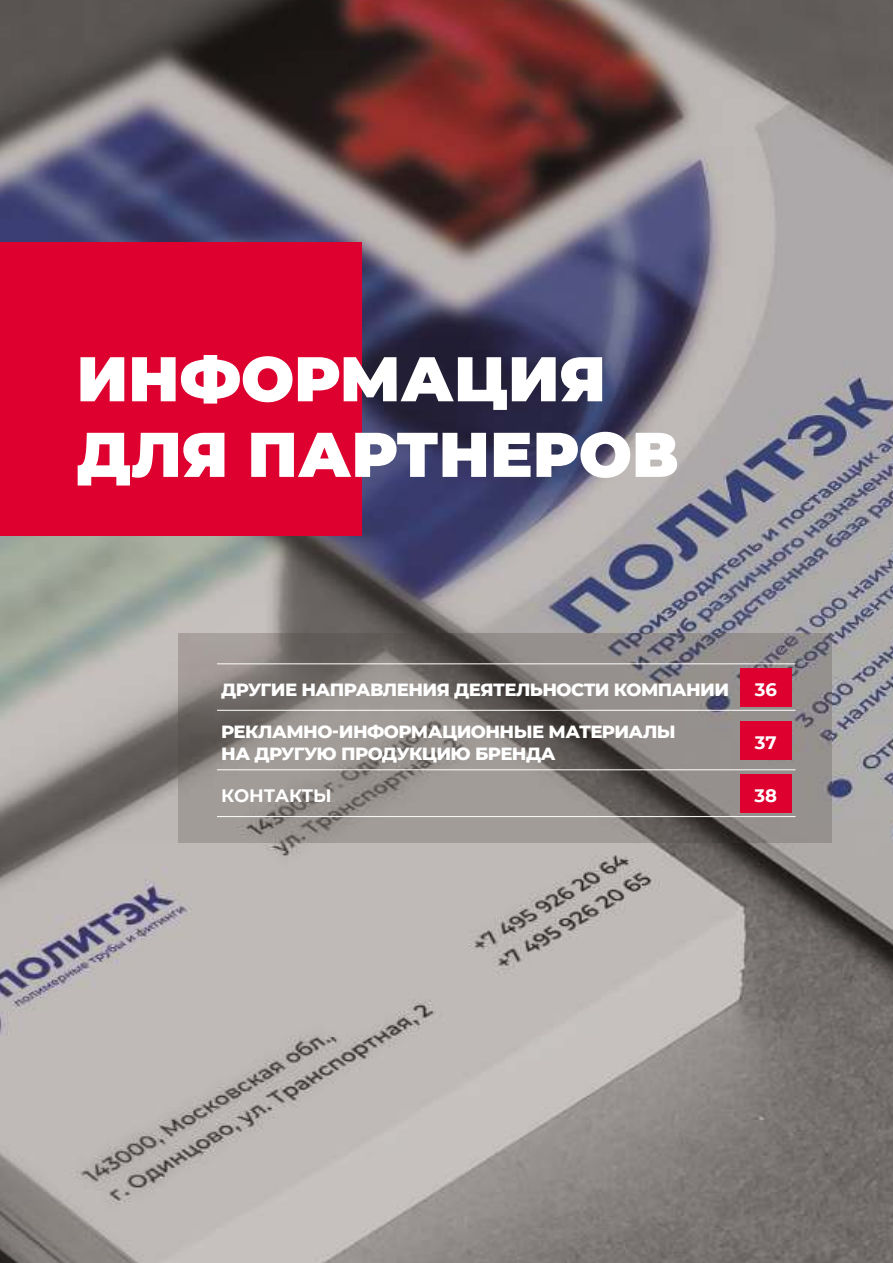
<style>
.page{position:relative;width:893px;height:1263px;background:#fff}
.page>*{position:absolute;margin:0;border:0;box-sizing:border-box;transform-origin:0 0}
.t1{font:900 63px/75.6px "Montserrat";color:#fff}
.t2{font:800 18px/21.6px "Montserrat";letter-spacing:-.03em;color:#fff}
.t3{font:700 18px "Montserrat";color:#fff}
</style>
<div class="page">
<img style="left:0;top:0;width:892px;height:1263px">
<img style="left:179px;top:634px;width:652px;height:208px">
<hr style="left:217px;top:663px;width:578px;height:1px;background:#fff">
<hr style="left:217px;top:710px;width:578px;height:1px;background:#fff">
<hr style="left:217px;top:769px;width:578px;height:1px;background:#fff">
<hr style="left:217px;top:816px;width:578px;height:1px;background:#fff">
<div style="left:740px;top:668px;width:51px;height:38px;background:#de002f"></div>
<div style="left:740px;top:721px;width:51px;height:38px;background:#de002f"></div>
<div style="left:740px;top:774px;width:51px;height:38px;background:#de002f"></div>
<div style="left:0;top:243px;width:361px;height:293px;background:#de002f"></div>
<h1 class="t1" style="left:77px;top:337px;width:603px">ИНФОРМАЦИЯ<br>ДЛЯ ПАРТНЕРОВ</h1>
<p class="t2" style="left:221px;top:678px;width:509px">ДРУГИЕ НАПРАВЛЕНИЯ ДЕЯТЕЛЬНОСТИ КОМПАНИИ</p>
<p class="t3" style="left:754px;top:681px;width:24px">36</p>
<p class="t2" style="left:221px;top:720px;width:456px">РЕКЛАМНО-ИНФОРМАЦИОННЫЕ МАТЕРИАЛЫ<br>НА ДРУГУЮ ПРОДУКЦИЮ БРЕНДА</p>
<p class="t3" style="left:755px;top:734px;width:23px">37</p>
<p class="t3" style="left:221px;top:783px;width:112px">КОНТАКТЫ</p>
<p class="t3" style="left:754px;top:787px;width:24px">38</p>
</div>
